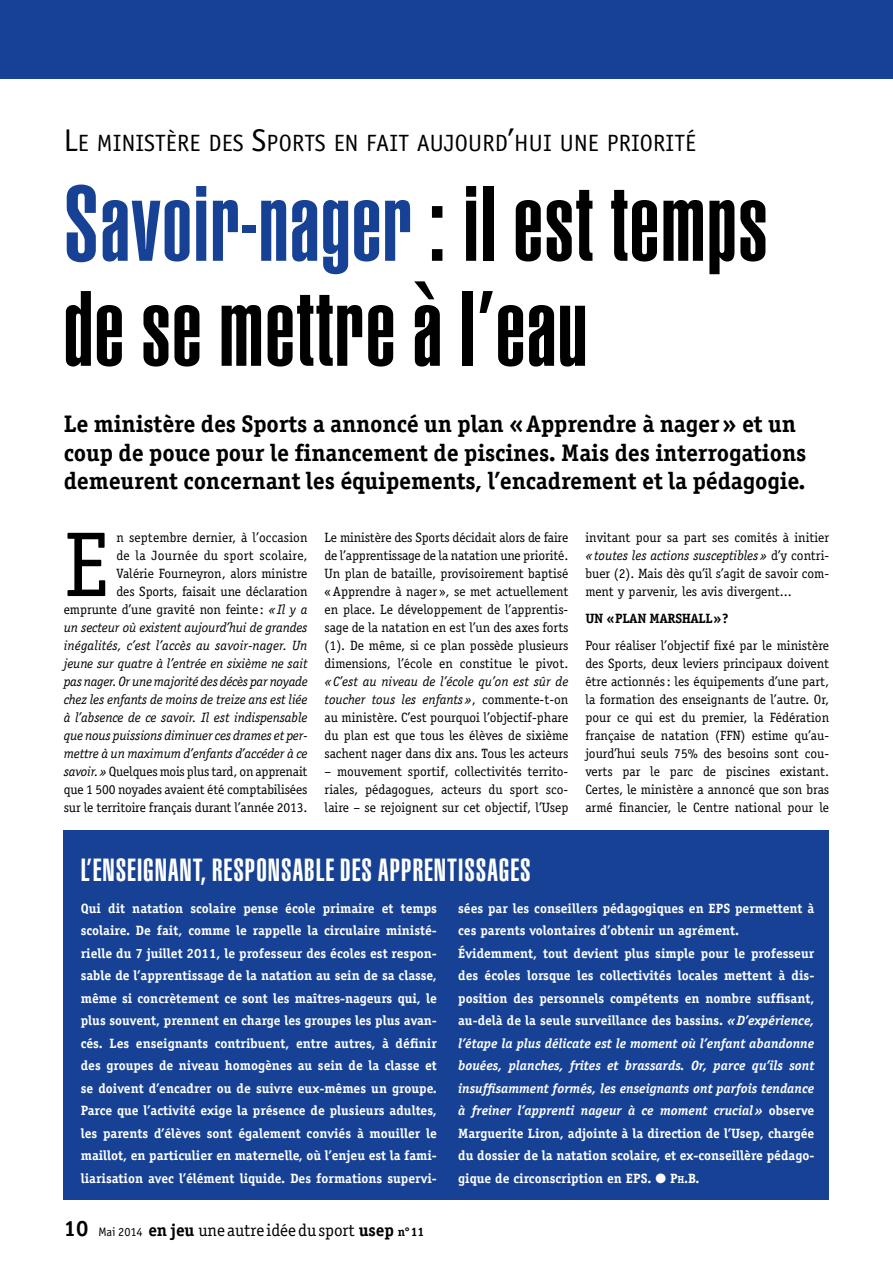
<style>
.page{position:relative;width:893px;height:1263px;background:#fff}
.page>*{position:absolute;margin:0;border:0;box-sizing:border-box;transform-origin:0 0}
.t1{font:900 extra-condensed 105px/105px "Helvetica";letter-spacing:.015em;color:#000}
.t2{font:92.4px "Officina Serif";color:#000}
.t3{font:900 extra-condensed 31.5px "Helvetica";letter-spacing:.03em;color:#fff}
.t4{font:700 24px/28.5px "Officina Serif";letter-spacing:-.005em;color:#000}
.t5{font:23.7px "Officina Sans";letter-spacing:.01em;color:#000}
.t6{font:17.25px "Officina Serif";letter-spacing:-.005em;color:#000}
.t7{font:700 13.5px/22.5px "Officina Serif";color:#fff;text-align:justify}
.t8{font:13.5px/18px "Officina Serif";color:#000;text-align:justify}
.t9{font:italic 13.5px/18px "Officina Serif";letter-spacing:-.01em;color:#000;text-align:right}
.t10{font:700 13.5px "Officina Serif";letter-spacing:-.03em;color:#000}
.s1{font-size:31.5px}
.s2{color:#164194}
.s3{font-style:normal}
.s4{font-style:italic}
.s5{font-size:10.2px}
.s6{font-weight:700;font-size:22.2px}
.s7{font-family:"Officina Sans";font-size:12.3px}
.s8{font-weight:700}
.s9{font-weight:700;font-size:12.3px}
</style>
<div class="page">
<div style="left:0;top:0;width:893px;height:79px;background:#164194"></div>
<div style="left:64px;top:830px;width:765px;height:369px;background:#164194"></div>
<h3 class="t5" style="left:64px;top:129px;width:634px"><span class="s1">L</span>E MINISTÈRE DES <span class="s1">S</span>PORTS EN FAIT AUJOU RD<span class="s1">’</span>HUI U NE PRIORITÉ</h3>
<h1 class="t1" style="left:64px;top:173px;width:705px"><span class="s2">SAVOIR-NAGER</span> : IL EST TEMPS<br>DE SE METTRE À L’EAU</h1>
<h3 class="t4" style="left:64px;top:410px;width:744px">Le ministère des Sports a annoncé un plan « Apprendre à nager» et un coup de pouce pour le financement de piscines. Mais des interrogations demeurent concernant les équipements, l’encadrement et la pédagogie.</h3>
<p class="t9" style="left:64px;top:529px;width:245px"><span class="s3">n septembre dernier, à l’occasion<br>de la Journée du sport scolaire,<br>Valérie Fourneyron, alors ministre<br>des Sports, faisait une déclaration emprunte d’une gravité non feinte :</span> «Il y a un secteur où existent aujourd’hui de grandes inégalités, c’est l’accès au savoir-nager. Un jeune sur quatre à l’entrée en sixième ne sait pas nager. Or une majorité des décès par noyade chez les enfants de moins de treize ans est liée à l’absence de ce savoir. Il est indispensable que nous puissions diminuer ces drames et per&shy;mettre à un maximum d’enfants d’accéder à ce savoir.» <span class="s3">Quelques mois plus tard, on apprenait que 1 500 noyades avaient été comptabilisées sur le territoire français durant l’année 2013.</span></p>
<p class="t8" style="left:325px;top:528px;width:245px">Le ministère des Sports décidait alors de faire de l’apprentissage de la natation une priorité.<br>Un plan de bataille, provisoirement baptisé «Apprendre à nager », se met actuellement en place. Le développement de l’apprentis&shy;sage de la natation en est l’un des axes forts (1). De même, si ce plan possède plusieurs dimensions, l’école en constitue le pivot.</p>
<h2 class="t2" style="left:64px;top:511px;width:46px">E</h2>
<p class="t8" style="left:325px;top:672px;width:245px"><span class="s4">«C’est au niveau de l’école qu’on est sûr de toucher tous les enfants»</span>, commente-t-on au ministère. C’est pourquoi l’objectif-phare du plan est que tous les élèves de sixième sachent nager dans dix ans. Tous les acteurs</p>
<p class="t8" style="left:325px;top:762px;width:245px">– mouvement sportif, collectivités territo&shy;riales, pédagogues, acteurs du sport sco&shy;laire – se rejoignent sur cet objectif, l’Usep</p>
<p class="t8" style="left:585px;top:528px;width:245px">invitant pour sa part ses comités à initier <span class="s4">«toutes les actions susceptibles»</span> d’y contri&shy;buer (2). Mais dès qu’il s’agit de savoir com&shy;ment y parvenir, les avis divergent...</p>
<p class="t10" style="left:585px;top:610px;width:145px">un « plan Marshall»?</p>
<p class="t8" style="left:585px;top:636px;width:245px">Pour réaliser l’objectif fixé par le ministère des Sports, deux leviers principaux doivent être actionnés: les équipements d’une part, la formation des enseignants de l’autre. Or, pour ce qui est du premier, la Fédération française de natation (FFN) estime qu’au&shy;jourd’hui seuls 75% des besoins sont cou&shy;verts par le parc de piscines existant.<br>Certes, le ministère a annoncé que son bras armé financier, le Centre national pour le</p>
<h3 class="t3" style="left:81px;top:852px;width:365px">L’ENSEIGNANT, RESPONSABLE DES APPRENTISS</h3>
<h3 class="t3" style="left:487px;top:852px;width:43px">AGES</h3>
<p class="t7" style="left:81px;top:897px;width:358px">Qui dit natation scolaire pense école primaire et temps scolaire. De fait, comme le rappelle la circulaire ministé&shy;rielle du 7 juillet 2011, le professeur des écoles est respon&shy;sable de l’apprentissage de la natation au sein de sa classe, même si concrètement ce sont les maîtres-nageurs qui, le plus souvent, prennent en charge les groupes les plus avan&shy;cés. Les enseignants contribuent, entre autres, à définir des groupes de niveau homogènes au sein de la classe et se doivent d’encadrer ou de suivre eux-mêmes un groupe.<br>Parce que l’activité exige la présence de plusieurs adultes, les parents d’élèves sont également conviés à mouiller le maillot, en particulier en maternelle, où l’enjeu est la fami&shy;liarisation avec l’élément liquide. Des formations supervi-</p>
<p class="t7" style="left:458px;top:897px;width:358px;text-align:left">sées par les conseillers pédagogiques en EPS permettent à ces parents volontaires d’obtenir un agrément.<br>Évidemment, tout devient plus simple pour le professeur des écoles lorsque les collectivités locales mettent à dis&shy;position des personnels compétents en nombre suffisant, au-delà de la seule surveillance des bassins. <span class="s4">«D’expérience, l’étape la plus délicate est le moment où l’enfant abandonne bouées, planches, frites et brassards. Or, parce qu’ils sont insuffisamment formés, les enseignants ont parfois tendance à freiner l’apprenti nageur à ce moment crucial»</span> observe Marguerite Liron, adjointe à la direction de l’Usep, chargée du dossier de la natation scolaire, et ex-conseillère pédago&shy;gique de circonscription en EPS. ● P<span class="s5">h</span>.B.</p>
<p class="t6" style="left:64px;top:1220px;width:362px"><span class="s6">10</span> <span class="s7">Mai 2014</span> <span class="s8">en jeu</span> une autre idée du sport <span class="s8">usep</span> <span class="s9">n°11</span></p>
</div>
